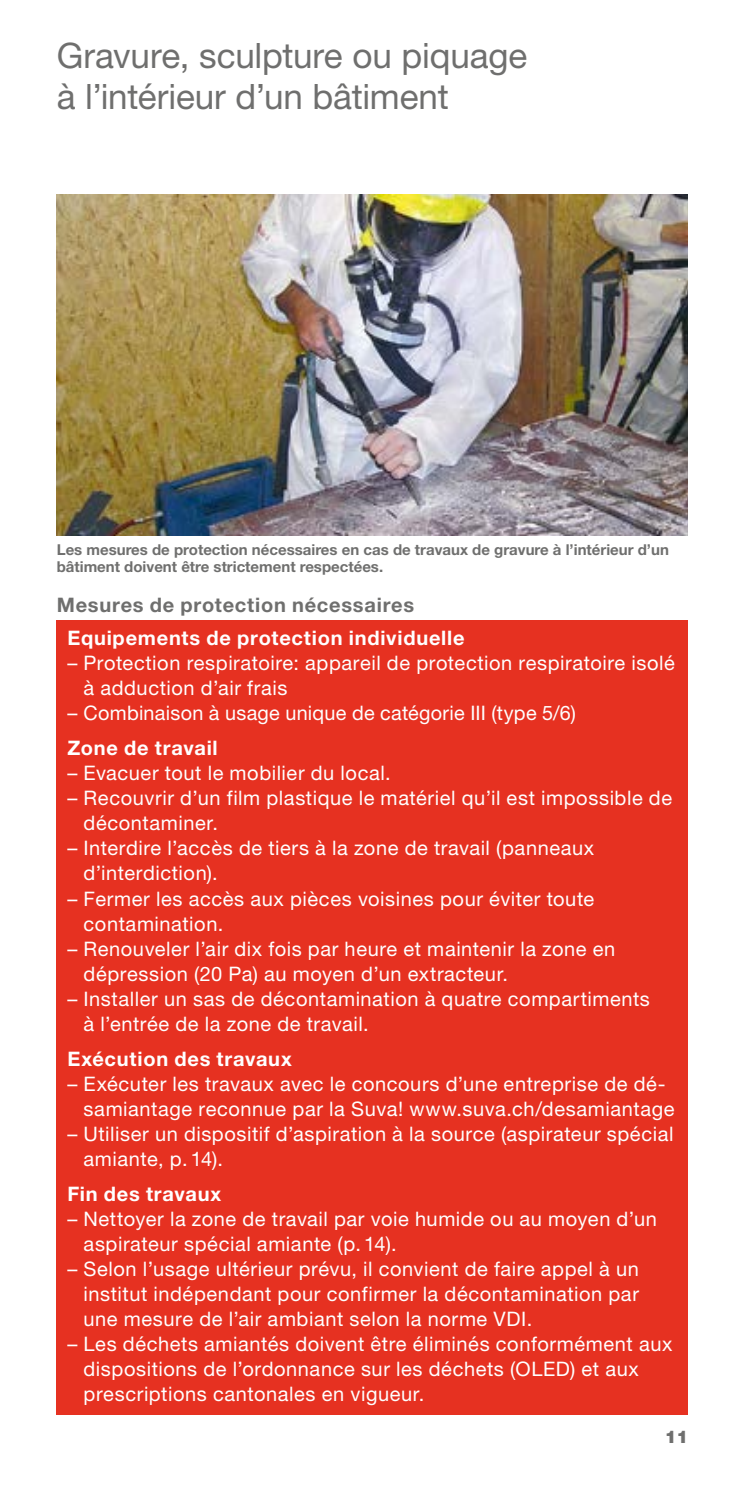
<style>
.page{position:relative;width:745px;height:1489px;background:#fff}
.page>*{position:absolute;margin:0;border:0;box-sizing:border-box;transform-origin:0 0}
.Kapitelüberschrift_k{font:35px/41.8px "Helvetica Neue LT Std";letter-spacing:-.005em;color:#6f6f6e}
.Kastentext_8pt_55{font:20px/25px "Helvetica Neue LT Std";letter-spacing:.03em;color:#fff}
.Kastentext_8pt_55-2{font:700 20px "Helvetica Neue LT Std";letter-spacing:.04em;color:#fff}
._3_Überschrift_Grau{font:700 20px "Helvetica Neue LT Std";letter-spacing:.04em;color:#6f6f6e}
.t1{font:900 17.5px "Helvetica Neue LT Std";color:#6f6f6e}
.Bildlegende_6pt_75{font:700 15px/17.5px "Helvetica Neue LT Std";color:#6f6f6e}
</style>
<div class="page">
<div style="left:57px;top:620px;width:630px;height:794px;background:#e63121"></div>
<img style="left:57px;top:195px;width:630px;height:340px">
<p class="Kapitelüberschrift_k" style="left:57px;top:34px;width:471px">Gravure, sculpture ou piquage à l’intérieur d’un bâtiment</p>
<p class="Bildlegende_6pt_75" style="left:57px;top:540px;width:613px">Les mesures de protection nécessaires en cas de travaux de gravure à l’intérieur d’un bâtiment doivent être strictement respectées.</p>
<p class="_3_Überschrift_Grau" style="left:57px;top:592px;width:359px">Mesures de protection nécessaires</p>
<p class="Kastentext_8pt_55-2" style="left:67px;top:626px;width:398px">Equipements de protection individuelle</p>
<p class="Kastentext_8pt_55" style="left:83px;top:650px;width:592px;text-indent:-16px">– Protection respiratoire: appareil de protection respiratoire isolé à adduction d’air frais</p>
<p class="Kastentext_8pt_55" style="left:67px;top:700px;width:510px">– Combinaison à usage unique de catégorie III (type 5/6)</p>
<p class="Kastentext_8pt_55-2" style="left:67px;top:736px;width:152px">Zone de travail</p>
<p class="Kastentext_8pt_55" style="left:67px;top:760px;width:324px">– Evacuer tout le mobilier du local.</p>
<p class="Kastentext_8pt_55" style="left:83px;top:785px;width:589px;text-indent:-16px">– Recouvrir d’un film plastique le matériel qu’il est impossible de décontaminer.</p>
<p class="Kastentext_8pt_55" style="left:83px;top:835px;width:512px;text-indent:-16px">– Interdire l’accès de tiers à la zone de travail (panneaux d’interdiction).</p>
<p class="Kastentext_8pt_55" style="left:83px;top:885px;width:512px;text-indent:-16px">– Fermer les accès aux pièces voisines pour éviter toute contamination.</p>
<p class="Kastentext_8pt_55" style="left:83px;top:935px;width:533px;text-indent:-16px">– Renouveler l’air dix fois par heure et maintenir la zone en dépression (20 Pa) au moyen d’un extracteur.</p>
<p class="Kastentext_8pt_55" style="left:83px;top:985px;width:567px;text-indent:-16px">– Installer un sas de décontamination à quatre compartiments à l’entrée de la zone de travail.</p>
<p class="Kastentext_8pt_55-2" style="left:67px;top:1046px;width:226px">Exécution des travaux</p>
<p class="Kastentext_8pt_55" style="left:83px;top:1070px;width:592px;text-indent:-16px">– Exécuter les travaux avec le concours d’une entreprise de dé&shy;samiantage reconnue par la Suva! www.suva.ch/desamiantage</p>
<p class="Kastentext_8pt_55" style="left:83px;top:1120px;width:591px;text-indent:-16px">– Utiliser un dispositif d’aspiration à la source (aspirateur spécial amiante, p. 14).</p>
<p class="Kastentext_8pt_55-2" style="left:67px;top:1181px;width:155px">Fin des travaux</p>
<p class="Kastentext_8pt_55" style="left:83px;top:1205px;width:574px;text-indent:-16px">– Nettoyer la zone de travail par voie humide ou au moyen d’un aspirateur spécial amiante (p. 14).</p>
<p class="Kastentext_8pt_55" style="left:83px;top:1255px;width:556px;text-align:justify;text-indent:-16px">– Selon l’usage ultérieur prévu, il convient de faire appel à un institut indépendant pour confirmer la décontamination par une mesure de l’air ambiant selon la norme VDI.</p>
<p class="Kastentext_8pt_55" style="left:83px;top:1330px;width:590px;text-indent:-16px">– Les déchets amiantés doivent être éliminés conformément aux dispositions de l’ordonnance sur les déchets (OLED) et aux prescriptions cantonales en vigueur.</p>
<p class="t1" style="left:664px;top:1426px;width:25px">11</p>
</div>
